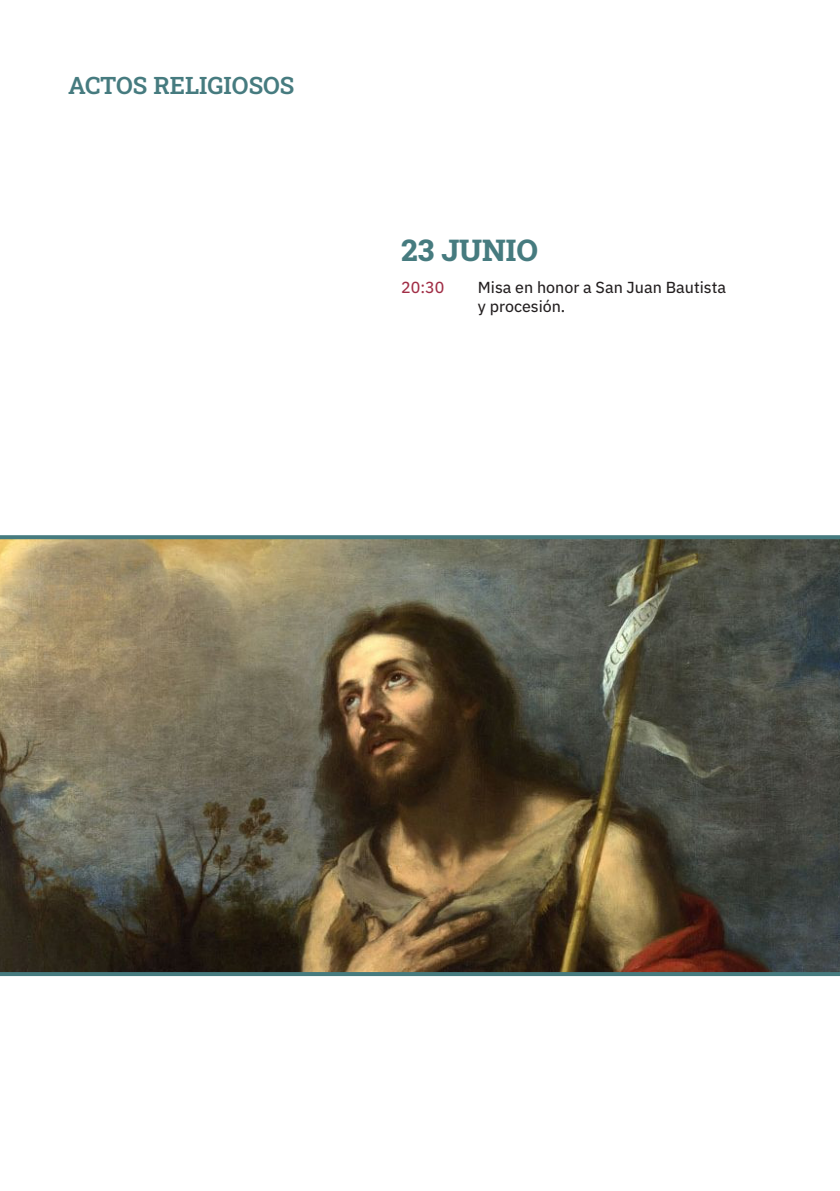
<style>
.page{position:relative;width:840px;height:1191px;background:#fff}
.page>*{position:absolute;margin:0;border:0;box-sizing:border-box;transform-origin:0 0}
.t1{font:800 30px "Roboto Slab";color:#467b7f}
.t2{font:600 24px "Roboto Slab";color:#467b7f}
.t3{font:16px/19.2px "IBM Plex Sans Text";color:#231f20}
.t4{font:16px "IBM Plex Sans Text";color:#a12e46}
</style>
<div class="page">
<img style="left:0;top:539px;width:839px;height:433px">
<svg style="left:0;top:535px;width:839px;height:4px;background:#4f8185"></svg>
<hr style="left:0;top:972px;width:839px;height:4px;background:#467b7f">
<h2 class="t2" style="left:68px;top:69px;width:228px">ACTOS RELIGIOSOS</h2>
<h1 class="t1" style="left:401px;top:229px;width:138px">23 JUNIO</h1>
<p class="t4" style="left:401px;top:275px;width:45px">20:30</p>
<p class="t3" style="left:477px;top:276px;width:249px">Misa en honor a San Juan Bautista y procesión.</p>
</div>
